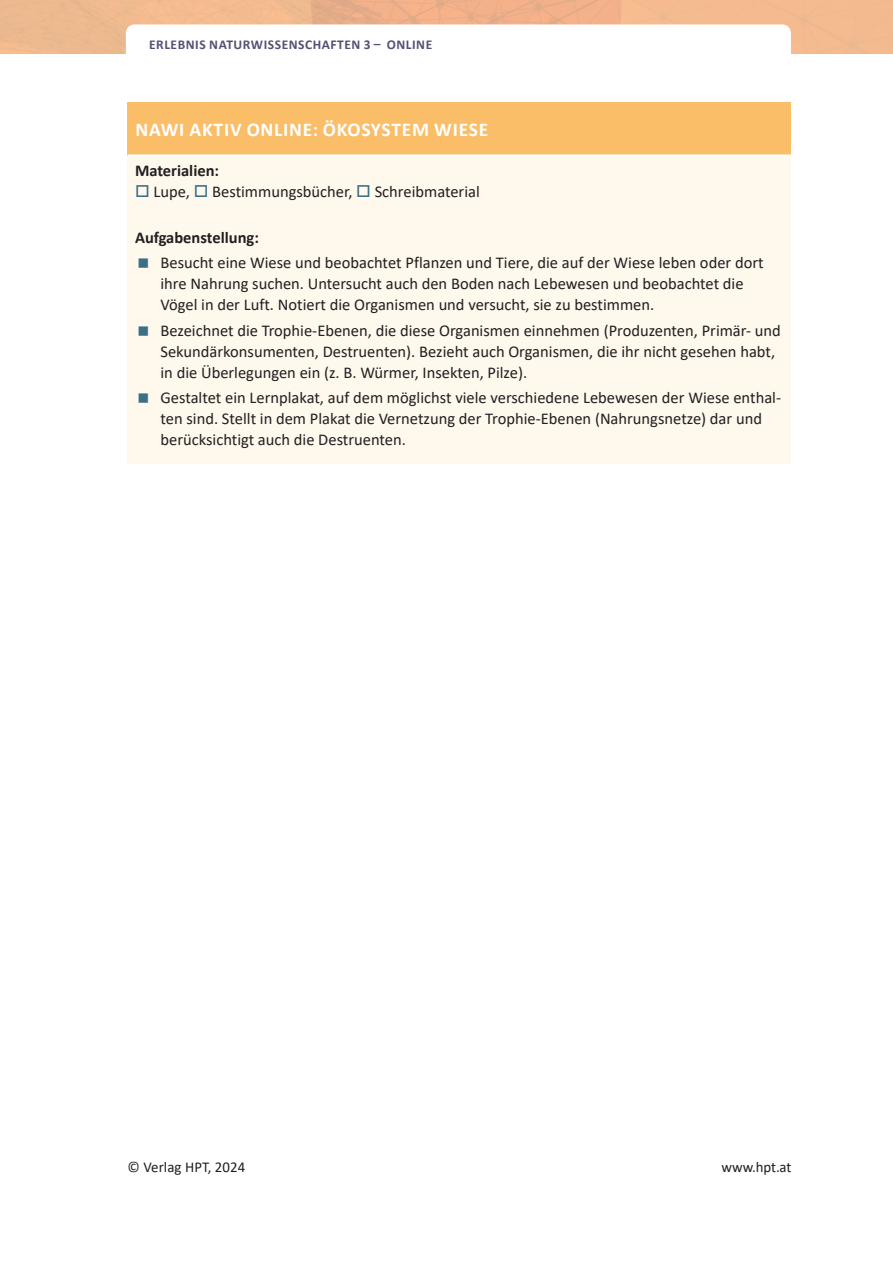
<style>
.page{position:relative;width:893px;height:1263px;background:#fff}
.page>*{position:absolute;margin:0;border:0;box-sizing:border-box;transform-origin:0 0}
.t1{font:700 19.5px "Calibri";letter-spacing:.04em;color:#fff}
.t2{font:16.5px/21px "Calibri";color:#231f20}
.t3{font:700 16.5px "Calibri";color:#231f20}
.t4{font:15px "Calibri";letter-spacing:.005em;color:#231f20}
.t5{font:700 13.5px "Calibri";letter-spacing:.04em;color:#565077}
.s1{color:#3a6f86}
</style>
<div class="page">
<svg style="left:126px;top:24px;width:665px;height:30px"></svg>
<div style="left:128px;top:102px;width:663px;height:54px;background:#fabe68"></div>
<div style="left:128px;top:156px;width:663px;height:307px;background:#fef8ed"></div>
<hr style="left:128px;top:154px;width:663px;height:3px;background:#fff">
<p class="t5" style="left:149px;top:35px;width:285px">ERLEBNIS NATURWISSENSCHAFTEN 3 – ONLINE</p>
<p class="t1" style="left:135px;top:116px;width:354px">NAWI AKTIV ONLINE: ÖKOSYSTEM WIESE</p>
<p class="t3" style="left:135px;top:159px;width:86px">Materialien:</p>
<p class="t2" style="left:135px;top:180px;width:346px"><span class="s1">□</span> Lupe, <span class="s1">□</span> Bestimmungsbücher, <span class="s1">□</span> Schreibmaterial</p>
<p class="t3" style="left:135px;top:226px;width:125px">Aufgabenstellung:</p>
<p class="t2" style="left:161px;top:252px;width:605px">Besucht eine Wiese und beobachtet Pflanzen und Tiere, die auf der Wiese leben oder dort ihre Nahrung suchen. Untersucht auch den Boden nach Lebewesen und beobachtet die<br>Vögel in der Luft. Notiert die Organismen und versucht, sie zu bestimmen.</p>
<p class="t2" style="left:161px;top:319px;width:622px">Bezeichnet die Trophie-Ebenen, die diese Organismen einnehmen (Produzenten, Primär- und<br>Sekundärkonsumenten, Destruenten). Bezieht auch Organismen, die ihr nicht gesehen habt, in die Überlegungen ein (z. B. Würmer, Insekten, Pilze).</p>
<p class="t2" style="left:161px;top:386px;width:622px">Gestaltet ein Lernplakat, auf dem möglichst viele verschiedene Lebewesen der Wiese enthal&shy;ten sind. Stellt in dem Plakat die Vernetzung der Trophie-Ebenen (Nahrungsnetze) dar und berücksichtigt auch die Destruenten.</p>
<p class="t4" style="left:128px;top:1157px;width:119px">© Verlag HPT, 2024</p>
<p class="t4" style="left:722px;top:1157px;width:71px">www.hpt.at</p>
</div>
